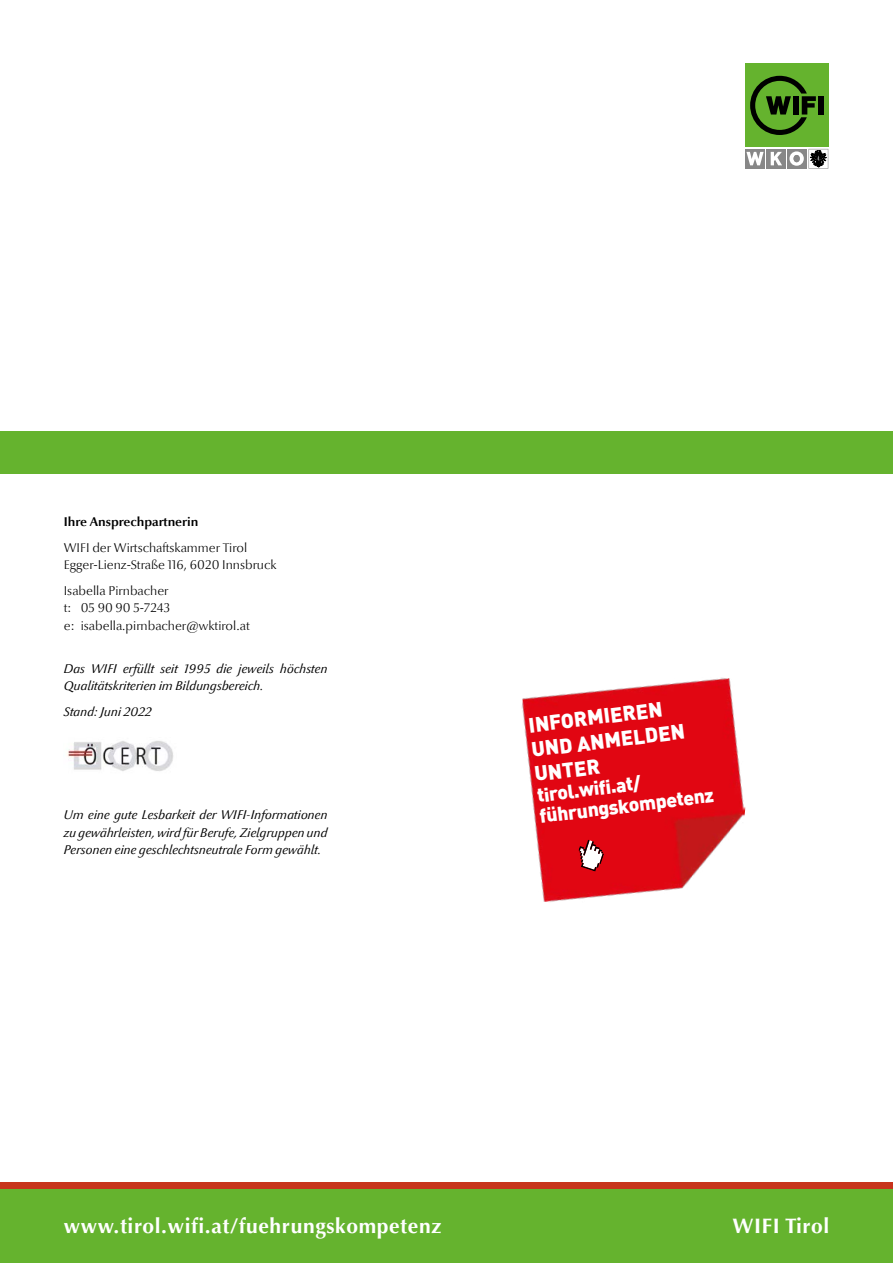
<style>
.page{position:relative;width:893px;height:1263px;background:#fff}
.page>*{position:absolute;margin:0;border:0;box-sizing:border-box;transform-origin:0 0}
.t1{font:700 21px "Optima";letter-spacing:.03em;color:#fff}
.t2{font:900 20.55px/24.6px "DIN";color:#fff}
.t3{font:900 19.5px/21px "DIN";color:#fff}
.t4{font:italic 12.75px/17.2px "Optima Nova LT";color:#000}
.t5{font:300 12.75px/17.2px "Optima Nova LT";color:#000}
.t6{font:700 12.75px "Optima Nova LT";color:#000}
</style>
<div class="page">
<div style="left:0;top:1186px;width:893px;height:77px;background:#65b32e"></div>
<div style="left:0;top:1182px;width:893px;height:6px;background:#c7341c"></div>
<div style="left:0;top:431px;width:893px;height:43px;background:#65b32e"></div>
<div style="left:787px;top:149px;width:20px;height:20px;background:#878787"></div>
<div style="left:745px;top:64px;width:83px;height:83px;background:#65b32e"></div>
<div style="left:766px;top:149px;width:20px;height:20px;background:#878787"></div>
<svg style="left:771px;top:152px;width:11px;height:13px"></svg>
<div style="left:745px;top:149px;width:20px;height:20px;background:#878787"></div>
<svg style="left:746px;top:152px;width:18px;height:13px"></svg>
<div style="left:818px;top:96px;width:5px;height:19px;background:#000"></div>
<svg style="left:750px;top:76px;width:66px;height:59px"></svg>
<svg style="left:789px;top:149px;width:39px;height:20px"></svg>
<img style="left:67px;top:741px;width:106px;height:30px">
<img style="left:521px;top:677px;width:225px;height:225px">
<svg style="left:578px;top:838px;width:26px;height:33px"></svg>
<p class="t6" style="left:64px;top:514px;width:136px">Ihre Ansprechpartnerin</p>
<p class="t5" style="left:64px;top:539px;width:214px">WIFI der Wirtschaftskammer Tirol<br>Egger-Lienz-Straße 116, 6020 Innsbruck</p>
<p class="t5" style="left:64px;top:582px;width:188px">Isabella Pirnbacher<br>t: 05 90 90 5-7243<br>e: isabella.pirnbacher@wktirol.at</p>
<p class="t4" style="left:64px;top:660px;width:265px">Das WIFI erfüllt seit 1995 die jeweils höchsten<br>Qualitätskriterien im Bildungsbereich.</p>
<p class="t4" style="left:64px;top:703px;width:89px">Stand: Juni 2022</p>
<p class="t4" style="left:64px;top:807px;width:265px;text-align:justify">Um eine gute Lesbarkeit der WIFI-Informationen zu gewährleisten, wird für Berufe, Zielgruppen und Personen eine geschlechtsneutrale Form gewählt.</p>
<h2 class="t2" style="left:527px;top:712px;width:156px;rotate:-7deg">INFORMIEREN<br>UND ANMELDEN<br>UNTER</h2>
<h3 class="t3" style="left:536px;top:784px;width:177px;rotate:-7deg">tirol.wifi .at/ führungskompetenz</h3>
<h1 class="t1" style="left:64px;top:1213px;width:380px">www.tirol.wifi.at/fuehrungskompetenz</h1>
<h1 class="t1" style="left:732px;top:1213px;width:98px">WIFI Tirol</h1>
</div>
